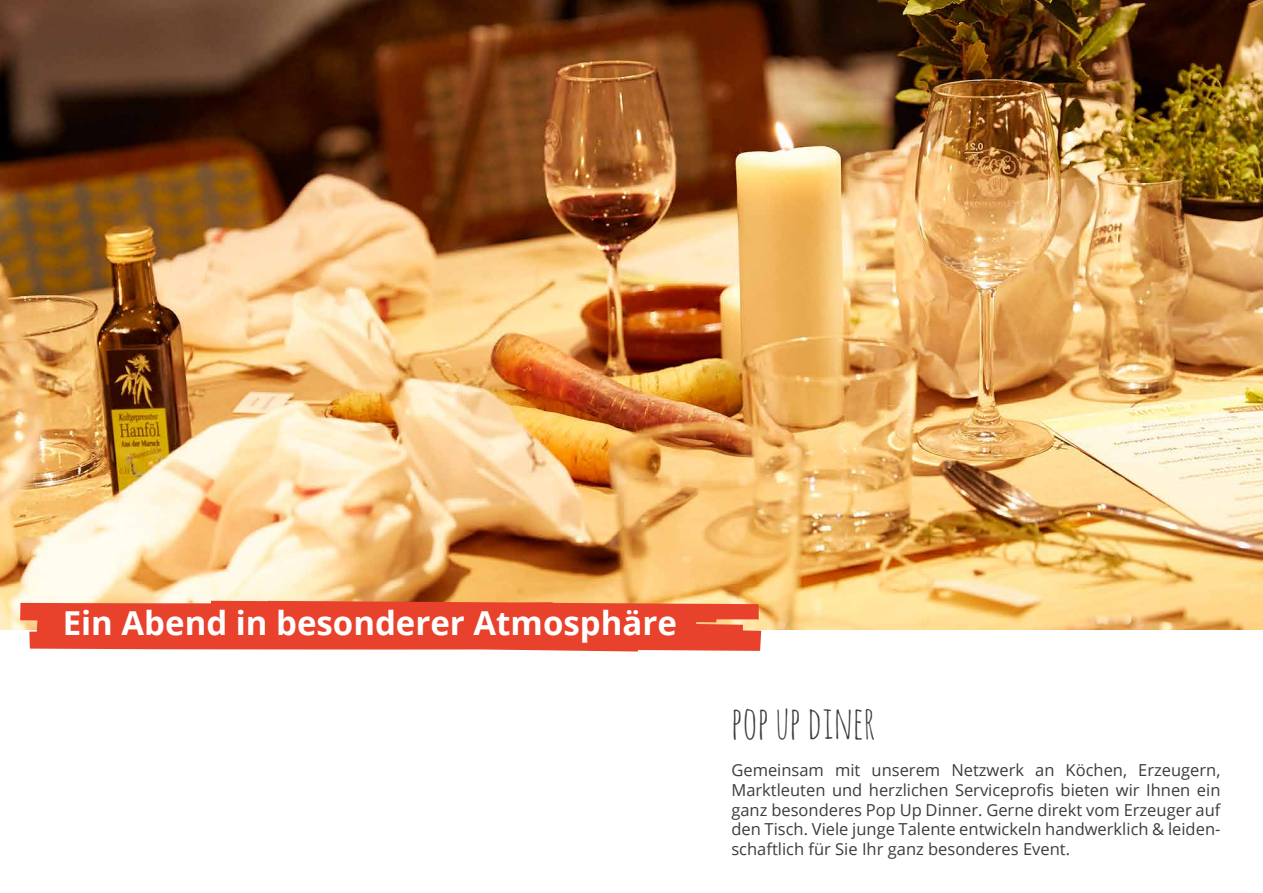
<style>
.page{position:relative;width:1263px;height:893px;background:#fff}
.page>*{position:absolute;margin:0;border:0;box-sizing:border-box;transform-origin:0 0}
.t1{font:45px "Amatic SC";color:#3c3c3b}
.t2{font:700 33px "Open Sans";color:#fff}
.t3{font:16.5px/19.8px "Open Sans";color:#3c3c3b;text-align:justify}
</style>
<div class="page">
<img style="left:0;top:0;width:1263px;height:629px">
<svg style="left:20px;top:601px;width:741px;height:50px;background:#e94d37"></svg>
<h2 class="t2" style="left:63px;top:600px;width:616px">Ein Abend in besonderer Atmosphäre</h2>
<h1 class="t1" style="left:731px;top:693px;width:146px">POP UP DINER</h1>
<p class="t3" style="left:731px;top:760px;width:491px">Gemeinsam mit unserem Netzwerk an Köchen, Erzeugern, Marktleuten und herzlichen Serviceprofis bieten wir Ihnen ein ganz besonderes Pop Up Dinner. Gerne direkt vom Erzeuger auf den Tisch. Viele junge Talente entwickeln handwerklich &amp; leiden&shy;schaftlich für Sie Ihr ganz besonderes Event.</p>
</div>
